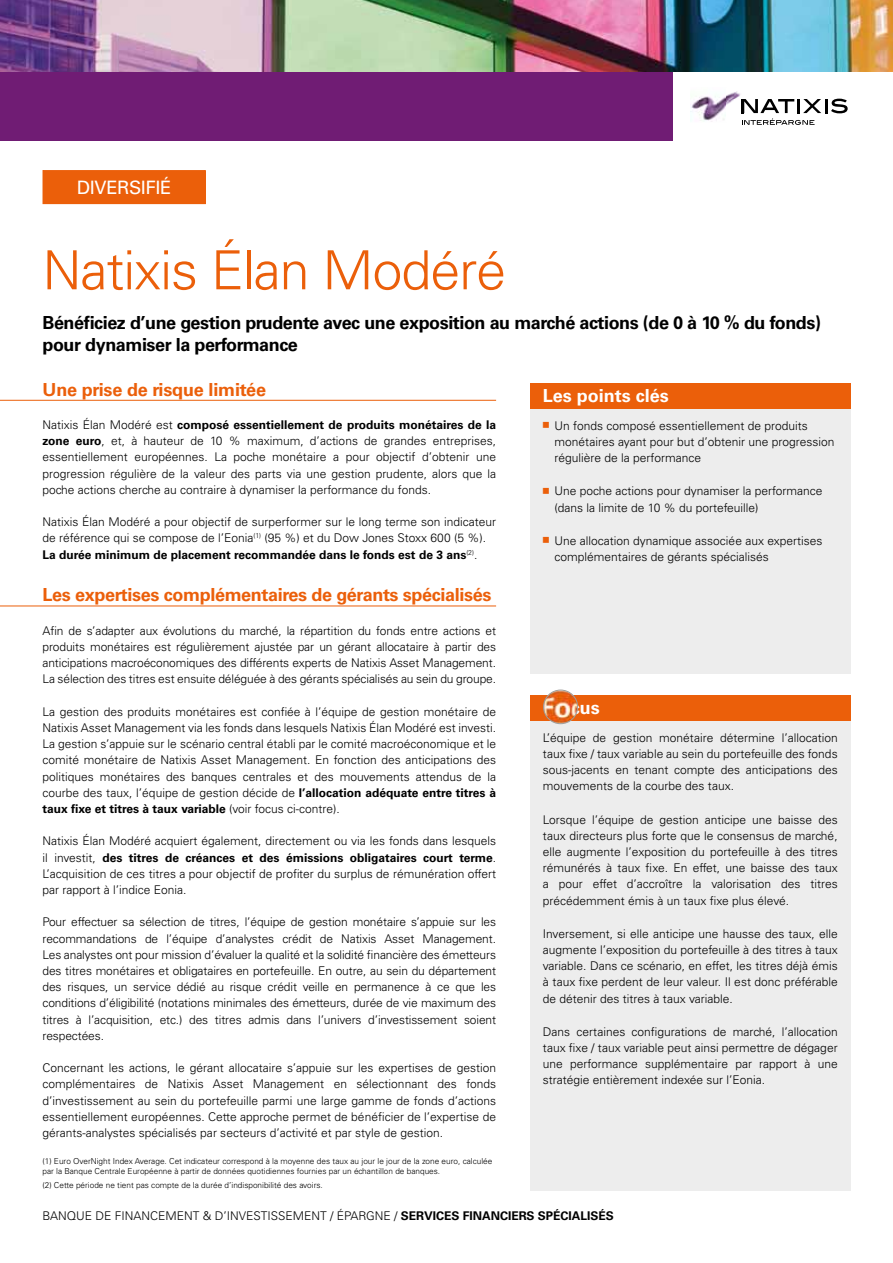
<style>
.page{position:relative;width:893px;height:1263px;background:#fff}
.page>*{position:absolute;margin:0;border:0;box-sizing:border-box;transform-origin:0 0}
.t1{font:300 54px "Univers LT Std";letter-spacing:-.02em;color:#eb5f0a}
.t2{font:18.45px "Univers LT Std";letter-spacing:-.025em;color:#fff}
.t3{font:700 18px/21.6px "Univers LT Std";letter-spacing:-.025em;color:#000}
.t4{font:700 18px "Univers LT Std";letter-spacing:-.02em;color:#eb5f0a}
.t5{font:700 18px "Univers LT Std";color:#fff}
.t6{font:300 12px/16.2px "Univers LT Std";color:#000;text-align:justify}
.t7{font:300 8.25px/9.9px "Univers LT Std";color:#000}
.s1{font-weight:700}
</style>
<div class="page">
<div style="left:0;top:71px;width:672px;height:69px;background:#701c74"></div>
<div style="left:43px;top:171px;width:162px;height:32px;background:#eb5f0a"></div>
<div style="left:43px;top:170px;width:163px;height:34px;border:1px solid #eb5f0a"></div>
<img style="left:0;top:0;width:893px;height:72px">
<hr style="left:0;top:400px;width:496px;height:1px;background:#eb5f0a">
<hr style="left:0;top:606px;width:496px;height:1px;background:#eb5f0a">
<div style="left:530px;top:408px;width:320px;height:265px;background:#ededed"></div>
<div style="left:530px;top:720px;width:320px;height:471px;background:#ededed"></div>
<div style="left:530px;top:383px;width:320px;height:25px;background:#eb5f0a"></div>
<div style="left:530px;top:695px;width:320px;height:25px;background:#eb5f0a"></div>
<img style="left:544px;top:690px;width:34px;height:34px;border-radius:17px">
<div style="left:543px;top:690px;width:35px;height:34px;border:1px solid #9d9d9c;border-radius:50%"></div>
<hr style="left:825px;top:99px;width:3px;height:14px;background:#000">
<svg style="left:831px;top:99px;width:17px;height:14px"></svg>
<img style="left:691px;top:91px;width:50px;height:31px">
<svg style="left:741px;top:99px;width:80px;height:26px"></svg>
<h2 class="t2" style="left:77px;top:176px;width:96px">DIVERSIFIÉ</h2>
<h1 class="t1" style="left:43px;top:238px;width:465px">Natixis Élan Modéré</h1>
<h3 class="t3" style="left:43px;top:312px;width:780px">Bénéficiez d’une gestion prudente avec une exposition au marché actions (de 0 à 10 % du fonds) pour dynamiser la performance</h3>
<h3 class="t4" style="left:43px;top:379px;width:225px">Une prise de risque limitée</h3>
<p class="t6" style="left:43px;top:417px;width:455px">Natixis Élan Modéré est <span class="s1">composé essentiellement de produits monétaires de la zone euro</span>, et, à hauteur de 10 % maximum, d’actions de grandes entreprises, essentiellement européennes. La poche monétaire a pour objectif d’obtenir une progression régulière de la valeur des parts via une gestion prudente, alors que la poche actions cherche au contraire à dynamiser la performance du fonds.</p>
<p class="t6" style="left:43px;top:514px;width:455px;text-align:left">Natixis Élan Modéré a pour objectif de surperformer sur le long terme son indicateur de référence qui se compose de l’Eonia<sup>(1)</sup> (95 %) et du Dow Jones Stoxx 600 (5 %).<br><span class="s1">La durée minimum de placement recommandée dans le fonds est de 3 ans</span><sup>(2)</sup>.</p>
<h3 class="t4" style="left:43px;top:585px;width:450px">Les expertises complémentaires de gérants spécialisés</h3>
<p class="t6" style="left:43px;top:622px;width:455px">Afin de s’adapter aux évolutions du marché, la répartition du fonds entre actions et produits monétaires est régulièrement ajustée par un gérant allocataire à partir des anticipations macroéconomiques des différents experts de Natixis Asset Management.<br>La sélection des titres est ensuite déléguée à des gérants spécialisés au sein du groupe.</p>
<p class="t6" style="left:43px;top:703px;width:455px">La gestion des produits monétaires est confiée à l’équipe de gestion monétaire de Natixis Asset Management via les fonds dans lesquels Natixis Élan Modéré est investi.<br>La gestion s’appuie sur le scénario central établi par le comité macroéconomique et le comité monétaire de Natixis Asset Management. En fonction des anticipations des politiques monétaires des banques centrales et des mouvements attendus de la courbe des taux, l’équipe de gestion décide de <span class="s1">l’allocation adéquate entre titres à taux fixe et titres à taux variable</span> (voir focus ci-contre).</p>
<p class="t6" style="left:43px;top:833px;width:455px">Natixis Élan Modéré acquiert également, directement ou via les fonds dans lesquels il investit, <span class="s1">des titres de créances et des émissions obligataires court terme</span>.<br>L’acquisition de ces titres a pour objectif de profiter du surplus de rémunération offert par rapport à l’indice Eonia.</p>
<p class="t6" style="left:43px;top:914px;width:455px">Pour effectuer sa sélection de titres, l’équipe de gestion monétaire s’appuie sur les recommandations de l’équipe d’analystes crédit de Natixis Asset Management.<br>Les analystes ont pour mission d’évaluer la qualité et la solidité financière des émetteurs des titres monétaires et obligataires en portefeuille. En outre, au sein du département des risques, un service dédié au risque crédit veille en permanence à ce que les conditions d’éligibilité (notations minimales des émetteurs, durée de vie maximum des titres à l’acquisition, etc.) des titres admis dans l’univers d’investissement soient respectées.</p>
<p class="t6" style="left:43px;top:1060px;width:455px">Concernant les actions, le gérant allocataire s’appuie sur les expertises de gestion complémentaires de Natixis Asset Management en sélectionnant des fonds d’investissement au sein du portefeuille parmi une large gamme de fonds d’actions essentiellement européennes. Cette approche permet de bénéficier de l’expertise de gérants-analystes spécialisés par secteurs d’activité et par style de gestion.</p>
<p class="t7" style="left:43px;top:1156px;width:451px">(1) Euro OverNight Index Average. Cet indicateur correspond à la moyenne des taux au jour le jour de la zone euro, calculée par la Banque Centrale Européenne à partir de données quotidiennes fournies par un échantillon de banques.</p>
<p class="t7" style="left:43px;top:1180px;width:282px">(2) Cette période ne tient pas compte de la durée d’indisponibilité des avoirs.</p>
<h3 class="t5" style="left:543px;top:385px;width:128px">Les points clés</h3>
<p class="t6" style="left:555px;top:417px;width:281px;text-align:left">Un fonds composé essentiellement de produits monétaires ayant pour but d’obtenir une progression régulière de la performance</p>
<p class="t6" style="left:555px;top:483px;width:269px">Une poche actions pour dynamiser la performance (dans la limite de 10 % du portefeuille)</p>
<p class="t6" style="left:555px;top:532px;width:269px">Une allocation dynamique associée aux expertises complémentaires de gérants spécialisés</p>
<h3 class="t5" style="left:550px;top:697px;width:51px">Focus</h3>
<p class="t6" style="left:543px;top:729px;width:296px">L’équipe de gestion monétaire détermine l’allocation taux fixe / taux variable au sein du portefeuille des fonds sous-jacents en tenant compte des anticipations des mouvements de la courbe des taux.</p>
<p class="t6" style="left:543px;top:811px;width:296px">Lorsque l’équipe de gestion anticipe une baisse des taux directeurs plus forte que le consensus de marché, elle augmente l’exposition du portefeuille à des titres rémunérés à taux fixe. En effet, une baisse des taux a pour effet d’accroître la valorisation des titres précédemment émis à un taux fixe plus élevé.</p>
<p class="t6" style="left:543px;top:925px;width:296px">Inversement, si elle anticipe une hausse des taux, elle augmente l’exposition du portefeuille à des titres à taux variable. Dans ce scénario, en effet, les titres déjà émis à taux fixe perdent de leur valeur. Il est donc préférable de détenir des titres à taux variable.</p>
<p class="t6" style="left:543px;top:1023px;width:296px">Dans certaines configurations de marché, l’allocation taux fixe / taux variable peut ainsi permettre de dégager une performance supplémentaire par rapport à une stratégie entièrement indexée sur l’Eonia.</p>
<p class="t6" style="left:43px;top:1208px;width:573px">BANQUE DE FINANCEMENT &amp; D’INVESTISSEMENT / ÉPARGNE / <span class="s1">SERVICES FINANCIERS SPÉCIALISÉS</span></p>
</div>
